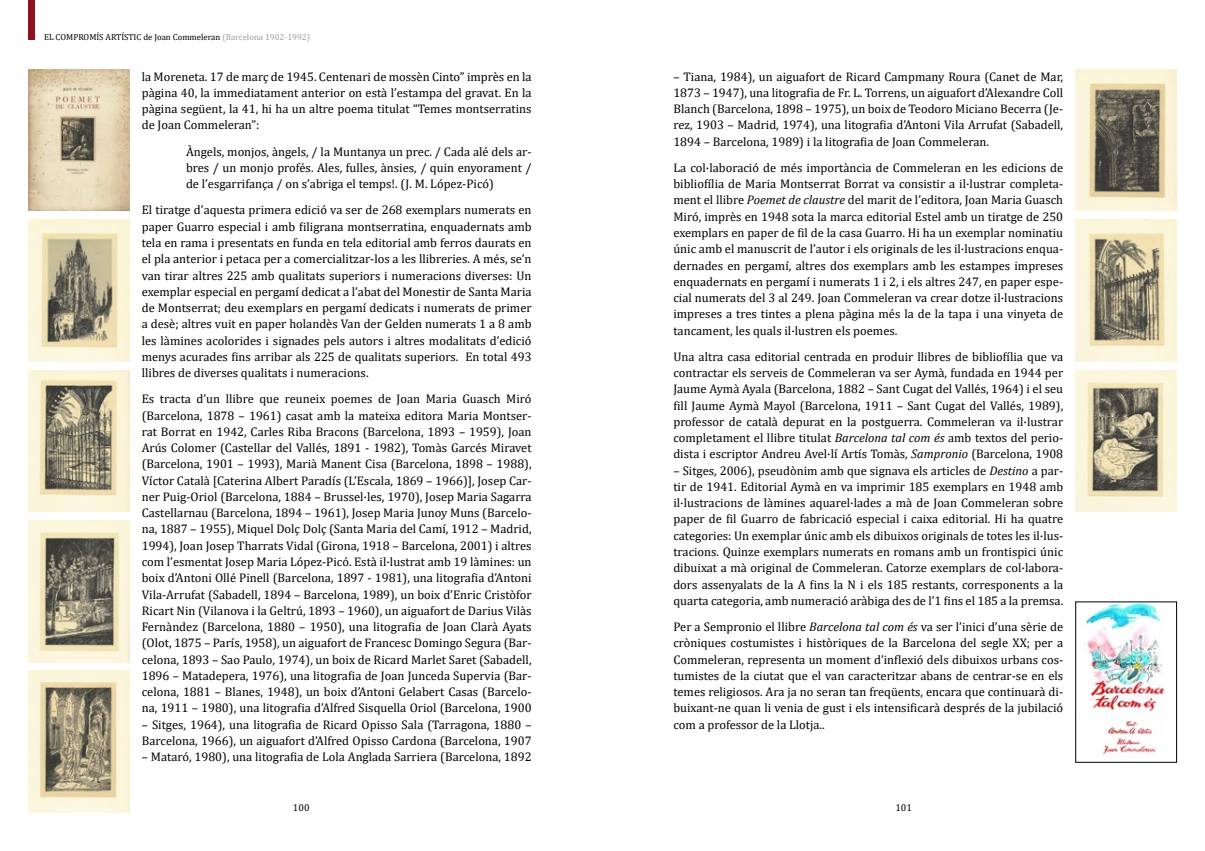
<style>
.page{position:relative;width:1205px;height:851px;background:#fff}
.page>*{position:absolute;margin:0;border:0;box-sizing:border-box;transform-origin:0 0}
.t1{font:12.5px/16.2px "Cambria";color:#000;text-align:justify}
.t2{font:10px "Cambria";color:#000}
.t3{font:8.75px "Cambria";color:#000}
.s1{color:#9d9d9c}
.s2{font-style:italic}
</style>
<div class="page">
<div style="left:28px;top:0;width:7px;height:40px;background:#8d121e"></div>
<img style="left:28px;top:69px;width:101px;height:142px">
<img style="left:28px;top:220px;width:101px;height:141px">
<img style="left:1075px;top:69px;width:101px;height:142px">
<img style="left:28px;top:520px;width:101px;height:142px">
<img style="left:1075px;top:370px;width:101px;height:141px">
<img style="left:28px;top:370px;width:101px;height:141px">
<img style="left:1075px;top:220px;width:101px;height:141px">
<img style="left:28px;top:671px;width:101px;height:141px">
<img style="left:1083px;top:603px;width:81px;height:152px">
<div style="left:1075px;top:601px;width:101px;height:161px;border:1px solid #000"></div>
<p class="t3" style="left:44px;top:32px;width:268px">EL COMPROMÍS ARTÍSTIC de Joan Commeleran <span class="s1">(Barcelona 1902-1992)</span></p>
<p class="t1" style="left:142px;top:68px;width:391px">la Moreneta. 17 de març de 1945. Centenari de mossèn Cinto” imprès en la pàgina 40, la immediatament anterior on està l’estampa del gravat. En la pàgina següent, la 41, hi ha un altre poema titulat “Temes montserratins de Joan Commeleran”:</p>
<p class="t1" style="left:186px;top:143px;width:347px">Àngels, monjos, àngels, / la Muntanya un prec. / Cada alé dels ar&shy;bres / un monjo profés. Ales, fulles, ànsies, / quin enyorament / de l’esgarrifança / on s’abriga el temps!. (J. M. López-Picó)</p>
<p class="t1" style="left:142px;top:202px;width:391px">El tiratge d’aquesta primera edició va ser de 268 exemplars numerats en paper Guarro especial i amb filigrana montserratina, enquadernats amb tela en rama i presentats en funda en tela editorial amb ferros daurats en el pla anterior i petaca per a comercialitzar-los a les llibreries. A més, se’n van tirar altres 225 amb qualitats superiors i numeracions diverses: Un exemplar especial en pergamí dedicat a l’abat del Monestir de Santa Maria de Montserrat; deu exemplars en pergamí dedicats i numerats de primer a desè; altres vuit en paper holandès Van der Gelden numerats 1 a 8 amb les làmines acolorides i signades pels autors i altres modalitats d’edició menys acurades fins arribar als 225 de qualitats superiors. En total 493 llibres de diverses qualitats i numeracions.</p>
<p class="t1" style="left:142px;top:391px;width:391px">Es tracta d’un llibre que reuneix poemes de Joan Maria Guasch Miró (Barcelona, 1878 – 1961) casat amb la mateixa editora Maria Montser&shy;rat Borrat en 1942, Carles Riba Bracons (Barcelona, 1893 – 1959), Joan Arús Colomer (Castellar del Vallés, 1891 - 1982), Tomàs Garcés Miravet (Barcelona, 1901 – 1993), Marià Manent Cisa (Barcelona, 1898 – 1988), Víctor Català [Caterina Albert Paradís (L’Escala, 1869 – 1966)], Josep Car&shy;ner Puig-Oriol (Barcelona, 1884 – Brussel·les, 1970), Josep Maria Sagarra Castellarnau (Barcelona, 1894 – 1961), Josep Maria Junoy Muns (Barcelo&shy;na, 1887 – 1955), Miquel Dolç Dolç (Santa Maria del Camí, 1912 – Madrid, 1994), Joan Josep Tharrats Vidal (Girona, 1918 – Barcelona, 2001) i altres com l’esmentat Josep Maria López-Picó. Està il·lustrat amb 19 làmines: un boix d’Antoni Ollé Pinell (Barcelona, 1897 - 1981), una litografia d’Antoni Vila-Arrufat (Sabadell, 1894 – Barcelona, 1989), un boix d’Enric Cristòfor Ricart Nin (Vilanova i la Geltrú, 1893 – 1960), un aiguafort de Darius Vilàs Fernàndez (Barcelona, 1880 – 1950), una litografia de Joan Clarà Ayats (Olot, 1875 – París, 1958), un aiguafort de Francesc Domingo Segura (Bar&shy;celona, 1893 – Sao Paulo, 1974), un boix de Ricard Marlet Saret (Sabadell, 1896 – Matadepera, 1976), una litografia de Joan Junceda Supervia (Bar&shy;celona, 1881 – Blanes, 1948), un boix d’Antoni Gelabert Casas (Barcelo&shy;na, 1911 – 1980), una litografia d’Alfred Sisquella Oriol (Barcelona, 1900</p>
<p class="t1" style="left:142px;top:716px;width:391px">– Sitges, 1964), una litografia de Ricard Opisso Sala (Tarragona, 1880 –<br>Barcelona, 1966), un aiguafort d’Alfred Opisso Cardona (Barcelona, 1907</p>
<p class="t1" style="left:142px;top:748px;width:391px">– Mataró, 1980), una litografia de Lola Anglada Sarriera (Barcelona, 1892</p>
<p class="t1" style="left:673px;top:68px;width:391px">– Tiana, 1984), un aiguafort de Ricard Campmany Roura (Canet de Mar, 1873 – 1947), una litografia de Fr. L. Torrens, un aiguafort d’Alexandre Coll Blanch (Barcelona, 1898 – 1975), un boix de Teodoro Miciano Becerra (Je&shy;rez, 1903 – Madrid, 1974), una litografia d’Antoni Vila Arrufat (Sabadell, 1894 – Barcelona, 1989) i la litografia de Joan Commeleran.</p>
<p class="t1" style="left:673px;top:159px;width:391px">La col·laboració de més importància de Commeleran en les edicions de bibliofília de Maria Montserrat Borrat va consistir a il·lustrar completa&shy;ment el llibre <span class="s2">Poemet de claustre</span> del marit de l’editora, Joan Maria Guasch Miró, imprès en 1948 sota la marca editorial Estel amb un tiratge de 250 exemplars en paper de fil de la casa Guarro. Hi ha un exemplar nominatiu únic amb el manuscrit de l’autor i els originals de les il·lustracions enqua&shy;dernades en pergamí, altres dos exemplars amb les estampes impreses enquadernats en pergamí i numerats 1 i 2, i els altres 247, en paper espe&shy;cial numerats del 3 al 249. Joan Commeleran va crear dotze il·lustracions impreses a tres tintes a plena pàgina més la de la tapa i una vinyeta de tancament, les quals il·lustren els poemes.</p>
<p class="t1" style="left:673px;top:348px;width:391px">Una altra casa editorial centrada en produir llibres de bibliofília que va contractar els serveis de Commeleran va ser Aymà, fundada en 1944 per Jaume Aymà Ayala (Barcelona, 1882 – Sant Cugat del Vallés, 1964) i el seu fill Jaume Aymà Mayol (Barcelona, 1911 – Sant Cugat del Vallés, 1989), professor de català depurat en la postguerra. Commeleran va il·lustrar completament el llibre titulat <span class="s2">Barcelona tal com és</span> amb textos del perio&shy;dista i escriptor Andreu Avel·lí Artís Tomàs, <span class="s2">Sampronio</span> (Barcelona, 1908</p>
<p class="t1" style="left:673px;top:462px;width:391px">– Sitges, 2006), pseudònim amb que signava els articles de <span class="s2">Destino</span> a par&shy;tir de 1941. Editorial Aymà en va imprimir 185 exemplars en 1948 amb il·lustracions de làmines aquarel·lades a mà de Joan Commeleran sobre paper de fil Guarro de fabricació especial i caixa editorial. Hi ha quatre categories: Un exemplar únic amb els dibuixos originals de totes les il·lus&shy;tracions. Quinze exemplars numerats en romans amb un frontispici únic dibuixat a mà original de Commeleran. Catorze exemplars de col·labora&shy;dors assenyalats de la A fins la N i els 185 restants, corresponents a la quarta categoria, amb numeració aràbiga des de l’1 fins el 185 a la premsa.</p>
<p class="t1" style="left:673px;top:618px;width:391px">Per a Sempronio el llibre <span class="s2">Barcelona tal com és</span> va ser l’inici d’una sèrie de cròniques costumistes i històriques de la Barcelona del segle XX; per a Commeleran, representa un moment d’inflexió dels dibuixos urbans cos&shy;tumistes de la ciutat que el van caracteritzar abans de centrar-se en els temes religiosos. Ara ja no seran tan freqüents, encara que continuarà di&shy;buixant-ne quan li venia de gust i els intensificarà després de la jubilació com a professor de la Llotja..</p>
<p class="t2" style="left:293px;top:801px;width:18px">100</p>
<p class="t2" style="left:895px;top:801px;width:18px">101</p>
</div>
